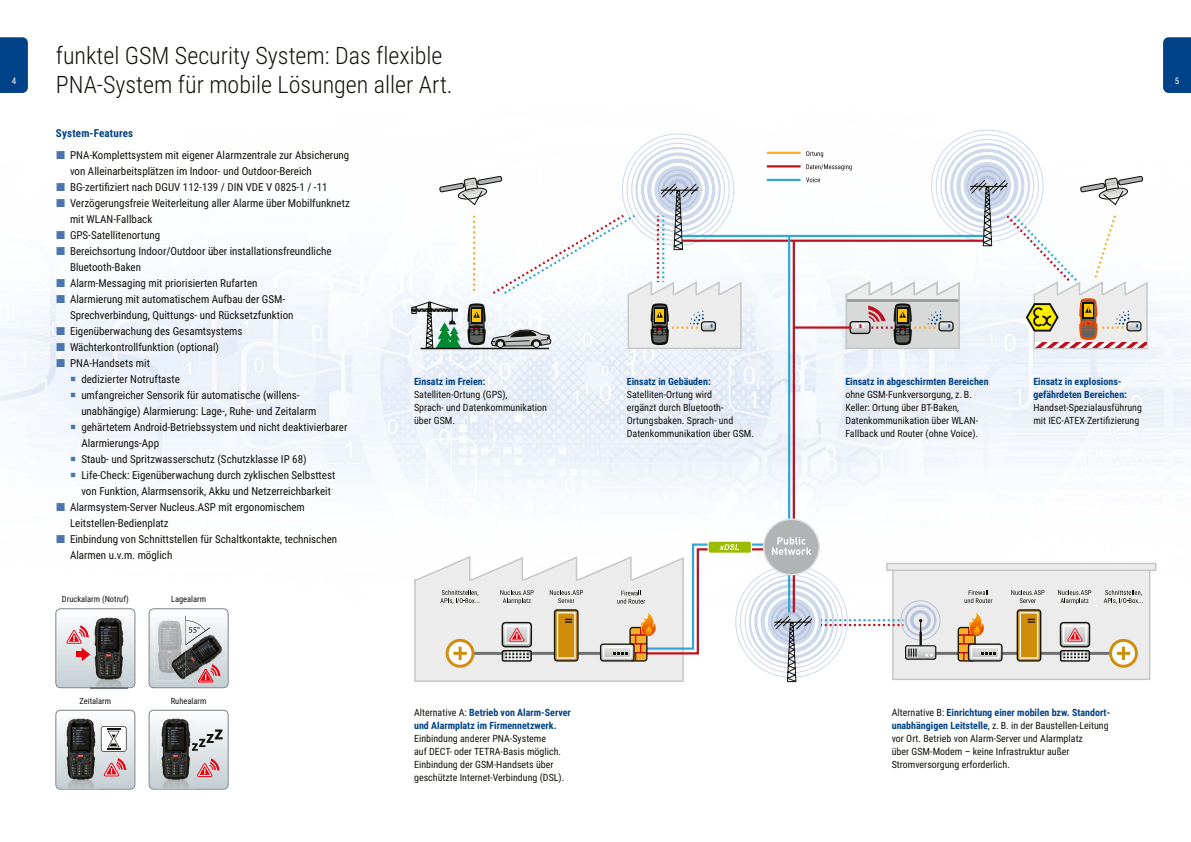
<style>
.page{position:relative;width:1191px;height:842px;background:#fff}
.page>*{position:absolute;margin:0;border:0;box-sizing:border-box;transform-origin:0 0}
.t1{font:300 24px/29px "Roboto Condensed";color:#12120d}
.t2{font:11px "Roboto Condensed";color:#12120d}
.t3{font:700 11px "Roboto Condensed";letter-spacing:.015em;color:#004287}
.t4{font:10px/13px "Roboto Condensed";color:#12120d}
.t5{font:700 10px/13px "Roboto Condensed";color:#004287}
.t6{font:9px "Roboto Condensed";color:#fff}
.t7{font:8.5px "Roboto Condensed";color:#12120d}
.s1{font-weight:400;color:#12120d}
.s2{font-weight:700;color:#004287}
</style>
<div class="page">
<img style="left:0;top:129px;width:1191px;height:657px">
<div style="left:0;top:37px;width:28px;height:56px;background:#004287"></div>
<div style="left:1163px;top:37px;width:28px;height:56px;background:#004287"></div>
<div style="left:892px;top:569px;width:258px;height:111px;background:#ececec;border:1px solid #c5c7c7"></div>
<div style="left:887px;top:563px;width:268px;height:7px;background:#ececec"></div>
<div style="left:886px;top:563px;width:270px;height:8px;border:1px solid #c5c7c7"></div>
<hr style="left:934px;top:652px;width:189px;height:3px;background:#6f7070">
<div style="left:767px;top:598px;width:48px;height:47px;background:#cfd9ec;border-radius:50%"></div>
<div style="left:760px;top:591px;width:62px;height:62px;border:4px solid #cfd9ec;border-radius:50%"></div>
<div style="left:654px;top:166px;width:48px;height:47px;background:#cfd9ec;border-radius:50%"></div>
<div style="left:647px;top:159px;width:62px;height:62px;border:4px solid #cfd9ec;border-radius:50%"></div>
<div style="left:658px;top:169px;width:40px;height:41px;border:1px solid #b7c3de;border-radius:50%"></div>
<div style="left:662px;top:174px;width:32px;height:32px;border:2px solid #b7c3de;border-radius:50%"></div>
<svg style="left:963px;top:162px;width:48px;height:48px"></svg>
<div style="left:956px;top:155px;width:62px;height:62px;border:4px solid #cfd9ec;border-radius:50%"></div>
<div style="left:950px;top:149px;width:74px;height:74px;border:3px solid #cfd9ec;border-radius:50%"></div>
<div style="left:967px;top:166px;width:40px;height:40px;border:1px solid #b7c3de;border-radius:50%"></div>
<div style="left:971px;top:170px;width:32px;height:32px;border:2px solid #b7c3de;border-radius:50%"></div>
<div style="left:900px;top:600px;width:40px;height:40px;border:1px solid #b7c3de;border-radius:50%"></div>
<div style="left:904px;top:604px;width:32px;height:32px;border:2px solid #b7c3de;border-radius:50%"></div>
<div style="left:910px;top:610px;width:21px;height:21px;border:3px solid #b7c3de;border-radius:50%"></div>
<div style="left:1059px;top:622px;width:31px;height:25px;border:1px solid #12120d;border-radius:3px"></div>
<svg style="left:1059px;top:623px;width:31px;height:39px"></svg>
<svg style="left:1017px;top:610px;width:23px;height:51px"></svg>
<div style="left:1016px;top:609px;width:25px;height:53px;border:1px solid #12120d;border-radius:3px"></div>
<div style="left:1020px;top:613px;width:17px;height:45px;background:#d08c0b"></div>
<div style="left:1019px;top:612px;width:19px;height:47px;border:1px solid #fff"></div>
<svg style="left:1027px;top:619px;width:8px;height:4px"></svg>
<svg style="left:1103px;top:590px;width:40px;height:14px"></svg>
<svg style="left:1110px;top:640px;width:26px;height:26px"></svg>
<div style="left:1109px;top:639px;width:28px;height:29px;border:3px solid #d08c0b;border-radius:50%"></div>
<hr style="left:1116px;top:652px;width:14px;height:3px;background:#d08c0b">
<svg style="left:1122px;top:647px;width:3px;height:13px"></svg>
<svg style="left:1058px;top:590px;width:33px;height:14px"></svg>
<svg style="left:1011px;top:590px;width:33px;height:13px"></svg>
<div style="left:957px;top:627px;width:18px;height:35px;border:1px solid #12120d;border-radius:3px"></div>
<hr style="left:919px;top:632px;width:3px;height:19px;background:#12120d">
<svg style="left:919px;top:619px;width:3px;height:20px"></svg>
<div style="left:905px;top:645px;width:31px;height:15px;border:1px solid #12120d;border-radius:2px"></div>
<svg style="left:905px;top:646px;width:30px;height:13px"></svg>
<div style="left:967px;top:643px;width:35px;height:19px;border:1px solid #12120d;border-radius:3px"></div>
<svg style="left:958px;top:612px;width:44px;height:49px"></svg>
<svg style="left:964px;top:590px;width:28px;height:13px"></svg>
<hr style="left:794px;top:326px;width:57px;height:3px;background:#bc101e">
<svg style="left:411px;top:175px;width:331px;height:175px"></svg>
<hr style="left:767px;top:152px;width:33px;height:2px;background:#f9ae28">
<hr style="left:767px;top:165px;width:33px;height:2px;background:#bc101e">
<hr style="left:767px;top:179px;width:33px;height:2px;background:#34a6dc">
<svg style="left:806px;top:151px;width:17px;height:6px"></svg>
<svg style="left:806px;top:164px;width:45px;height:6px"></svg>
<svg style="left:806px;top:177px;width:14px;height:5px"></svg>
<hr style="left:682px;top:235px;width:301px;height:2px;background:#34a6dc">
<hr style="left:682px;top:240px;width:301px;height:2px;background:#bc101e">
<svg style="left:821px;top:619px;width:82px;height:7px"></svg>
<hr style="left:788px;top:236px;width:2px;height:376px;background:#34a6dc">
<hr style="left:792px;top:240px;width:3px;height:372px;background:#bc101e">
<svg style="left:845px;top:280px;width:115px;height:70px;background:#c9c6c4"></svg>
<svg style="left:969px;top:175px;width:179px;height:175px"></svg>
<div style="left:763px;top:519px;width:56px;height:56px;background:#b1b4b4;border-radius:50%"></div>
<svg style="left:413px;top:537px;width:399px;height:146px"></svg>
<svg style="left:55px;top:608px;width:80px;height:80px"></svg>
<svg style="left:55px;top:710px;width:80px;height:80px"></svg>
<img style="left:62px;top:717px;width:37px;height:72px">
<svg style="left:149px;top:710px;width:80px;height:80px"></svg>
<svg style="left:149px;top:608px;width:80px;height:80px"></svg>
<img style="left:166px;top:646px;width:19px;height:34px">
<svg style="left:57px;top:151px;width:8px;height:8px"></svg>
<svg style="left:57px;top:183px;width:8px;height:8px"></svg>
<svg style="left:57px;top:199px;width:8px;height:8px"></svg>
<svg style="left:57px;top:231px;width:8px;height:8px"></svg>
<svg style="left:57px;top:247px;width:8px;height:8px"></svg>
<svg style="left:57px;top:279px;width:8px;height:8px"></svg>
<svg style="left:57px;top:295px;width:8px;height:8px"></svg>
<svg style="left:57px;top:327px;width:8px;height:8px"></svg>
<svg style="left:57px;top:343px;width:8px;height:8px"></svg>
<svg style="left:57px;top:359px;width:8px;height:8px"></svg>
<svg style="left:71px;top:377px;width:4px;height:4px"></svg>
<svg style="left:71px;top:393px;width:4px;height:4px"></svg>
<svg style="left:71px;top:425px;width:4px;height:4px"></svg>
<svg style="left:71px;top:457px;width:4px;height:4px"></svg>
<svg style="left:71px;top:473px;width:4px;height:4px"></svg>
<svg style="left:57px;top:503px;width:8px;height:8px"></svg>
<svg style="left:57px;top:535px;width:8px;height:8px"></svg>
<h1 class="t1" style="left:56px;top:40px;width:398px">funktel GSM Security System: Das flexible<br>PNA-System für mobile Lösungen aller Art.</h1>
<p class="t6" style="left:12px;top:74px;width:6px">4</p>
<p class="t6" style="left:1174px;top:74px;width:6px">5</p>
<p class="t3" style="left:56px;top:126px;width:79px">System-Features</p>
<p class="t2" style="left:70px;top:147px;width:281px">PNA-Komplettsystem mit eigener Alarmzentrale zur Absicherung</p>
<p class="t2" style="left:70px;top:163px;width:243px">von Alleinarbeitsplätzen im Indoor- und Outdoor-Bereich</p>
<p class="t2" style="left:70px;top:179px;width:259px">BG-zertifiziert nach DGUV 112-139 / DIN VDE V 0825-1 / -11</p>
<p class="t2" style="left:70px;top:195px;width:281px">Verzögerungsfreie Weiterleitung aller Alarme über Mobilfunknetz</p>
<p class="t2" style="left:70px;top:211px;width:84px">mit WLAN-Fallback</p>
<p class="t2" style="left:70px;top:227px;width:92px">GPS-Satellitenortung</p>
<p class="t2" style="left:70px;top:243px;width:263px">Bereichsortung Indoor/Outdoor über installationsfreundliche</p>
<p class="t2" style="left:70px;top:259px;width:73px">Bluetooth-Baken</p>
<p class="t2" style="left:70px;top:275px;width:189px">Alarm-Messaging mit priorisierten Rufarten</p>
<p class="t2" style="left:70px;top:291px;width:216px">Alarmierung mit automatischem Aufbau der GSM-</p>
<p class="t2" style="left:70px;top:307px;width:225px">Sprechverbindung, Quittungs- und Rücksetzfunktion</p>
<p class="t2" style="left:70px;top:323px;width:174px">Eigenüberwachung des Gesamtsystems</p>
<p class="t2" style="left:70px;top:339px;width:150px">Wächterkontrollfunktion (optional)</p>
<p class="t2" style="left:70px;top:355px;width:81px">PNA-Handsets mit</p>
<p class="t2" style="left:81px;top:371px;width:100px">dedizierter Notruftaste</p>
<p class="t2" style="left:81px;top:387px;width:220px">umfangreicher Sensorik für automatische (willens-</p>
<p class="t2" style="left:81px;top:403px;width:236px">unabhängige) Alarmierung: Lage-, Ruhe- und Zeitalarm</p>
<p class="t2" style="left:81px;top:419px;width:267px">gehärtetem Android-Betriebssystem und nicht deaktivierbarer</p>
<p class="t2" style="left:81px;top:435px;width:79px">Alarmierungs-App</p>
<p class="t2" style="left:81px;top:451px;width:227px">Staub- und Spritzwasserschutz (Schutzklasse IP 68)</p>
<p class="t2" style="left:81px;top:467px;width:255px">Life-Check: Eigenüberwachung durch zyklischen Selbsttest</p>
<p class="t2" style="left:81px;top:483px;width:251px">von Funktion, Alarmsensorik, Akku und Netzerreichbarkeit</p>
<p class="t2" style="left:70px;top:499px;width:236px">Alarmsystem-Server Nucleus.ASP mit ergonomischem</p>
<p class="t2" style="left:70px;top:515px;width:100px">Leitstellen-Bedienplatz</p>
<p class="t2" style="left:70px;top:531px;width:269px">Einbindung von Schnittstellen für Schaltkontakte, technischen</p>
<p class="t2" style="left:70px;top:547px;width:104px">Alarmen u.v.m. möglich</p>
<p class="t7" style="left:62px;top:593px;width:68px">Druckalarm (Notruf)</p>
<p class="t7" style="left:171px;top:593px;width:37px">Lagealarm</p>
<p class="t7" style="left:80px;top:695px;width:33px">Zeitalarm</p>
<p class="t7" style="left:171px;top:695px;width:37px">Ruhealarm</p>
<p class="t5" style="left:414px;top:374px;width:73px">Einsatz im Freien:</p>
<p class="t4" style="left:414px;top:387px;width:134px">Satelliten-Ortung (GPS),<br>Sprach- und Datenkommunikation über GSM.</p>
<p class="t5" style="left:627px;top:374px;width:85px">Einsatz in Gebäuden:</p>
<p class="t4" style="left:627px;top:387px;width:129px">Satelliten-Ortung wird<br>ergänzt durch Bluetooth-<br>Ortungsbaken. Sprach- und<br>Datenkommunikation über GSM.</p>
<p class="t5" style="left:414px;top:706px;width:158px"><span class="s1">Alternative A:</span> Betrieb von Alarm-Server und Alarmplatz im Firmennetzwerk.</p>
<p class="t4" style="left:414px;top:732px;width:152px">Einbindung anderer PNA-Systeme<br>auf DECT- oder TETRA-Basis möglich.<br>Einbindung der GSM-Handsets über geschützte Internet-Verbindung (DSL).</p>
<p class="t5" style="left:845px;top:374px;width:145px">Einsatz in abgeschirmten Bereichen</p>
<p class="t4" style="left:845px;top:387px;width:134px">ohne GSM-Funkversorgung, z. B.<br>Keller: Ortung über BT-Baken,<br>Datenkommunikation über WLAN-<br>Fallback und Router (ohne Voice).</p>
<p class="t5" style="left:1033px;top:374px;width:95px">Einsatz in explosions&shy;gefährdeten Bereichen:</p>
<p class="t4" style="left:1033px;top:400px;width:110px">Handset-Spezialausführung mit IEC-ATEX-Zertifizierung</p>
<p class="t4" style="left:891px;top:706px;width:220px">Alternative B: <span class="s2">Einrichtung einer mobilen bzw. Standort&shy;unabhängigen Leitstelle</span>, z. B. in der Baustellen-Leitung vor Ort. Betrieb von Alarm-Server und Alarmplatz<br>über GSM-Modem – keine Infrastruktur außer Stromversorgung erforderlich.</p>
</div>
